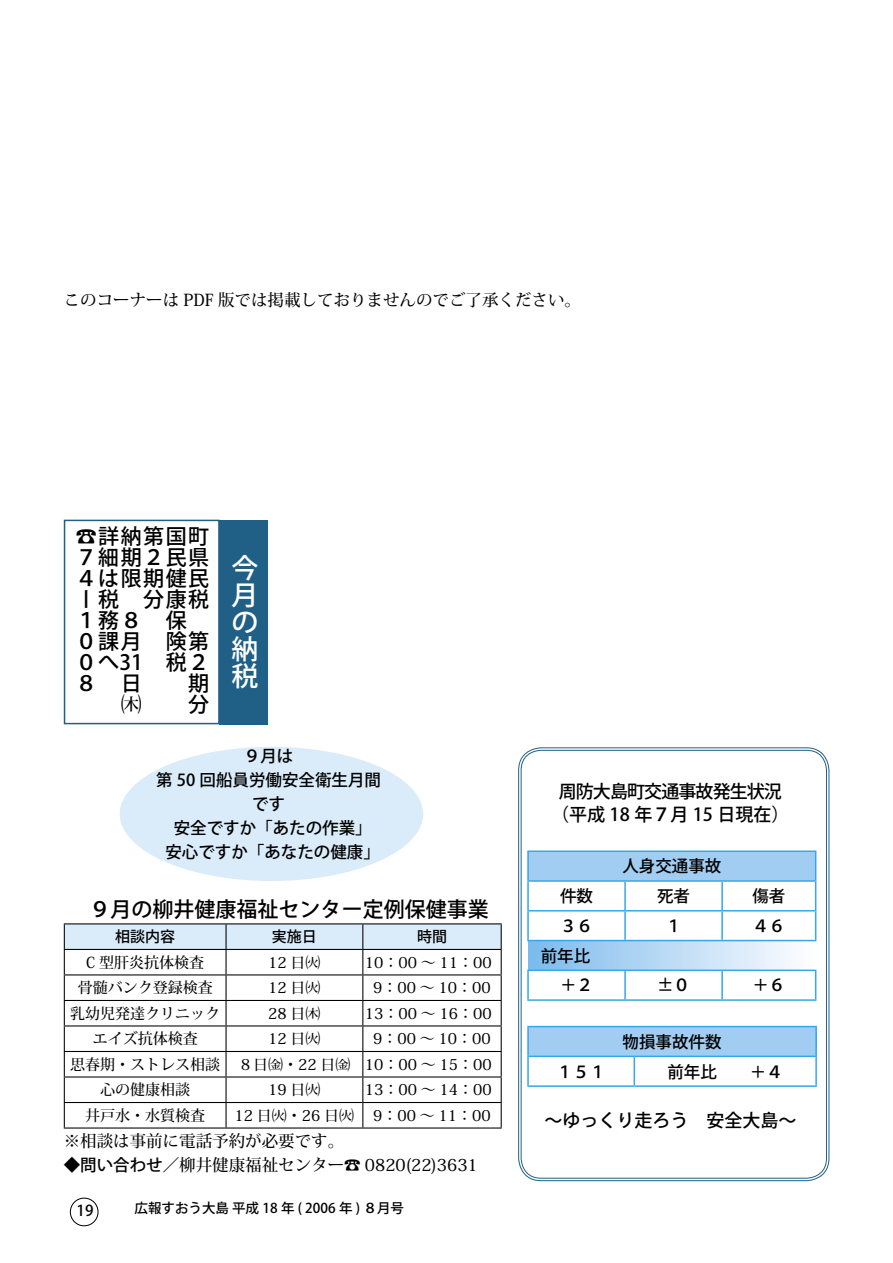
<style>
.page{position:relative;width:893px;height:1263px;background:#fff}
.page>*{position:absolute;margin:0;border:0;box-sizing:border-box;transform-origin:0 0}
.ノーマル{font:500 27px/27px "Koz Go Pro";color:#fff}
.ノーマル-2{font:500 21px/21px "Koz Go Pro";color:#000;text-align:right}
.お知らせ本文{font:500 21px "Koz Go Pro";color:#000}
.t1{font:500 18px/22.5px "Koz Go Pro";letter-spacing:-.05em;color:#000;text-align:center}
.t2{font:500 18px "Koz Go Pro";color:#000}
.お知らせ本文-2{font:500 16.5px "Koz Go Pro";color:#000}
.お知らせ本文-3{font:500 16.5px "Koz Min Pro";color:#000}
.お知らせ本文-4{font:500 15px "Koz Min Pro";color:#000}
.お知らせ本文-5{font:500 15px "Koz Go Pro";color:#000}
.t3{font:500 13.5px "Koz Go Pro";color:#000}
.s1{font-family:"Koz Min Pro"}
.s2{font-family:"Koz Go Pro"}
</style>
<div class="page">
<div style="left:70px;top:1198px;width:28px;height:28px;border:1px solid #000;border-radius:50%"></div>
<svg style="left:518px;top:747px;width:311px;height:434px"></svg>
<svg style="left:521px;top:750px;width:306px;height:428px"></svg>
<div style="left:526px;top:782px;width:289px;height:51px;background:#fff"></div>
<div style="left:526px;top:1111px;width:289px;height:41px;background:#fff"></div>
<div style="left:528px;top:851px;width:288px;height:30px;background:#a1cdf2"></div>
<div style="left:528px;top:940px;width:288px;height:30px;background:linear-gradient(to right,#7abaed,#fffeff)"></div>
<hr style="left:527px;top:850px;width:98px;height:2px;background:#36a7e9">
<hr style="left:527px;top:852px;width:2px;height:28px;background:#36a7e9">
<hr style="left:625px;top:850px;width:97px;height:2px;background:#36a7e9">
<hr style="left:722px;top:850px;width:94px;height:2px;background:#36a7e9">
<hr style="left:527px;top:880px;width:98px;height:2px;background:#36a7e9">
<hr style="left:527px;top:882px;width:2px;height:28px;background:#36a7e9">
<hr style="left:625px;top:880px;width:97px;height:2px;background:#36a7e9">
<hr style="left:624px;top:882px;width:2px;height:28px;background:#36a7e9">
<hr style="left:722px;top:880px;width:94px;height:2px;background:#36a7e9">
<hr style="left:721px;top:882px;width:2px;height:28px;background:#36a7e9">
<hr style="left:527px;top:910px;width:98px;height:1px;background:#36a7e9">
<hr style="left:527px;top:911px;width:2px;height:29px;background:#36a7e9">
<hr style="left:625px;top:910px;width:97px;height:1px;background:#36a7e9">
<hr style="left:624px;top:911px;width:2px;height:29px;background:#36a7e9">
<hr style="left:722px;top:910px;width:94px;height:1px;background:#36a7e9">
<hr style="left:721px;top:911px;width:2px;height:29px;background:#36a7e9">
<svg style="left:815px;top:852px;width:1px;height:88px"></svg>
<hr style="left:527px;top:971px;width:2px;height:28px;background:#36a7e9">
<hr style="left:624px;top:971px;width:2px;height:28px;background:#36a7e9">
<hr style="left:721px;top:971px;width:2px;height:28px;background:#36a7e9">
<svg style="left:815px;top:971px;width:1px;height:28px"></svg>
<hr style="left:527px;top:999px;width:98px;height:2px;background:#36a7e9">
<hr style="left:625px;top:999px;width:97px;height:2px;background:#36a7e9">
<hr style="left:722px;top:999px;width:94px;height:2px;background:#36a7e9">
<hr style="left:527px;top:940px;width:98px;height:1px;background:#36a7e9">
<hr style="left:625px;top:940px;width:97px;height:1px;background:#36a7e9">
<hr style="left:722px;top:940px;width:94px;height:1px;background:#36a7e9">
<hr style="left:527px;top:969px;width:98px;height:2px;background:#36a7e9">
<hr style="left:625px;top:969px;width:97px;height:2px;background:#36a7e9">
<hr style="left:722px;top:969px;width:94px;height:2px;background:#36a7e9">
<div style="left:528px;top:1026px;width:288px;height:30px;background:#a1cdf2"></div>
<hr style="left:527px;top:1026px;width:107px;height:1px;background:#36a7e9">
<hr style="left:527px;top:1027px;width:2px;height:28px;background:#36a7e9">
<hr style="left:634px;top:1026px;width:183px;height:1px;background:#36a7e9">
<hr style="left:815px;top:1027px;width:2px;height:28px;background:#36a7e9">
<hr style="left:527px;top:1055px;width:107px;height:2px;background:#36a7e9">
<hr style="left:527px;top:1057px;width:2px;height:28px;background:#36a7e9">
<hr style="left:634px;top:1055px;width:183px;height:2px;background:#36a7e9">
<svg style="left:634px;top:1057px;width:1px;height:28px"></svg>
<hr style="left:815px;top:1057px;width:2px;height:28px;background:#36a7e9">
<hr style="left:527px;top:1085px;width:107px;height:2px;background:#36a7e9">
<hr style="left:634px;top:1085px;width:183px;height:2px;background:#36a7e9">
<div style="left:220px;top:520px;width:48px;height:204px;background:#216086"></div>
<div style="left:64px;top:520px;width:156px;height:204px;border:2px solid #216086"></div>
<hr style="left:64px;top:923px;width:162px;height:1px;background:#000">
<hr style="left:226px;top:923px;width:137px;height:1px;background:#000">
<hr style="left:363px;top:923px;width:139px;height:1px;background:#000">
<svg style="left:64px;top:924px;width:438px;height:203px"></svg>
<hr style="left:64px;top:1127px;width:162px;height:1px;background:#000">
<hr style="left:226px;top:1127px;width:137px;height:1px;background:#000">
<hr style="left:363px;top:1127px;width:139px;height:1px;background:#000">
<div style="left:120px;top:747px;width:303px;height:134px;background:#daebfa;border-radius:50%"></div>
<p class="お知らせ本文-3" style="left:64px;top:288px;width:519px">このコーナーは PDF 版では掲載しておりませんのでご了承ください。</p>
<p class="ノーマル-2" style="left:76px;top:527px;width:134px"><span class="s1">☎</span>詳納第国町<br>７細期２民県<br>４は限期健民分康税</p>
<p class="ノーマル-2" style="left:166px;top:632px;width:45px">険第税２期分</p>
<p class="ノーマル-2" style="left:98px;top:590px;width:22px">税</p>
<p class="ノーマル-2" style="left:76px;top:590px;width:14px">ー</p>
<p class="ノーマル-2" style="left:76px;top:611px;width:69px">務８<br>０課月<br>０へ31日<br><span class="s1">㈭</span></p>
<p class="ノーマル-2" style="left:166px;top:611px;width:22px">保</p>
<p class="ノーマル-2" style="left:76px;top:611px;width:14px">１</p>
<p class="ノーマル-2" style="left:76px;top:674px;width:18px">８</p>
<p class="ノーマル" style="left:231px;top:556px;width:28px">今月の納税</p>
<p class="お知らせ本文-2" style="left:244px;top:745px;width:51px">９月は</p>
<p class="お知らせ本文-2" style="left:156px;top:769px;width:226px">第 50 回船員労働安全衛生月間</p>
<p class="お知らせ本文-2" style="left:252px;top:793px;width:34px">です</p>
<p class="お知らせ本文-2" style="left:174px;top:817px;width:199px">安全ですか「あたの作業「</p>
<p class="お知らせ本文-2" style="left:165px;top:841px;width:216px">安心ですか「あなたの健康「</p>
<p class="お知らせ本文" style="left:90px;top:895px;width:400px">９月の柳井健康福祉センター定例保健事業</p>
<p class="お知らせ本文-5" style="left:417px;top:927px;width:31px">時間</p>
<p class="お知らせ本文-5" style="left:115px;top:927px;width:61px">相談内容</p>
<p class="お知らせ本文-5" style="left:272px;top:927px;width:46px">実施日</p>
<p class="お知らせ本文-4" style="left:86px;top:952px;width:120px">C 型肝炎抗体検査</p>
<p class="お知らせ本文-4" style="left:268px;top:952px;width:54px">12 日㈫</p>
<p class="お知らせ本文-4" style="left:365px;top:952px;width:128px">10：00~ 11：00</p>
<p class="お知らせ本文-4" style="left:78px;top:977px;width:136px">骨髄バンク登録検査</p>
<p class="お知らせ本文-4" style="left:268px;top:977px;width:54px">12 日㈫</p>
<p class="お知らせ本文-4" style="left:373px;top:977px;width:119px">9：00~10：00</p>
<p class="お知らせ本文-4" style="left:70px;top:1003px;width:151px">乳幼児発達クリニック</p>
<p class="お知らせ本文-4" style="left:268px;top:1003px;width:54px">28 日㈭</p>
<p class="お知らせ本文-4" style="left:365px;top:1003px;width:128px">13：00~ 16：00</p>
<p class="お知らせ本文-4" style="left:93px;top:1028px;width:106px">エイズ抗体検査</p>
<p class="お知らせ本文-4" style="left:268px;top:1028px;width:54px">12 日㈫</p>
<p class="お知らせ本文-4" style="left:373px;top:1028px;width:119px">9：00~10：00</p>
<p class="お知らせ本文-4" style="left:70px;top:1054px;width:151px">思春期・ストレス相談</p>
<p class="お知らせ本文-4" style="left:238px;top:1054px;width:114px">８日㈮・22 日㈮</p>
<p class="お知らせ本文-4" style="left:365px;top:1054px;width:128px">10：00~ 15：00</p>
<p class="お知らせ本文-4" style="left:100px;top:1079px;width:91px">心の健康相談</p>
<p class="お知らせ本文-4" style="left:268px;top:1079px;width:54px">19 日㈫</p>
<p class="お知らせ本文-4" style="left:365px;top:1079px;width:128px">13：00~ 14：00</p>
<p class="お知らせ本文-4" style="left:85px;top:1105px;width:121px">井戸水・水質検査</p>
<p class="お知らせ本文-3" style="left:64px;top:1129px;width:282px">※相談は事前に電話予約が必要です。</p>
<p class="お知らせ本文-3" style="left:64px;top:1153px;width:415px"><span class="s2">◆問い合わせ／</span>柳井健康福祉センター☎ 0820)22(3631</p>
<p class="お知らせ本文-4" style="left:235px;top:1105px;width:121px">12 日㈫・26 日㈫</p>
<p class="お知らせ本文-4" style="left:373px;top:1105px;width:119px">9：00~11：00</p>
<p class="お知らせ本文-5" style="left:77px;top:1201px;width:18px">19</p>
<p class="t3" style="left:135px;top:1199px;width:271px">広報すおう大島平成 18 年 ( 2006 年 ８) 月号</p>
<p class="t1" style="left:551px;top:781px;width:240px">周防大島町交通事故発生状況（平成 18 年７月 15 日現在(</p>
<p class="お知らせ本文-2" style="left:622px;top:856px;width:100px">人身交通事故</p>
<p class="お知らせ本文-2" style="left:560px;top:885px;width:34px">件数</p>
<p class="お知らせ本文-2" style="left:657px;top:885px;width:34px">死者</p>
<p class="お知らせ本文-2" style="left:752px;top:885px;width:34px">傷者</p>
<p class="お知らせ本文-2" style="left:560px;top:915px;width:34px">３６</p>
<p class="お知らせ本文-2" style="left:541px;top:945px;width:51px">前年比</p>
<p class="お知らせ本文-2" style="left:665px;top:915px;width:18px">１</p>
<p class="お知らせ本文-2" style="left:752px;top:915px;width:34px">４６</p>
<p class="お知らせ本文-2" style="left:560px;top:975px;width:34px">＋２</p>
<p class="お知らせ本文-2" style="left:657px;top:975px;width:34px">±０</p>
<p class="お知らせ本文-2" style="left:752px;top:975px;width:34px">＋６</p>
<p class="お知らせ本文-2" style="left:623px;top:1031px;width:100px">物損事故件数</p>
<p class="お知らせ本文-2" style="left:556px;top:1061px;width:51px">１５１</p>
<p class="お知らせ本文-2" style="left:667px;top:1061px;width:51px">前年比</p>
<p class="お知らせ本文-2" style="left:750px;top:1061px;width:35px">＋４</p>
<p class="t2" style="left:544px;top:1109px;width:253px">～ゆっくり走ろう　安全大島~</p>
</div>
